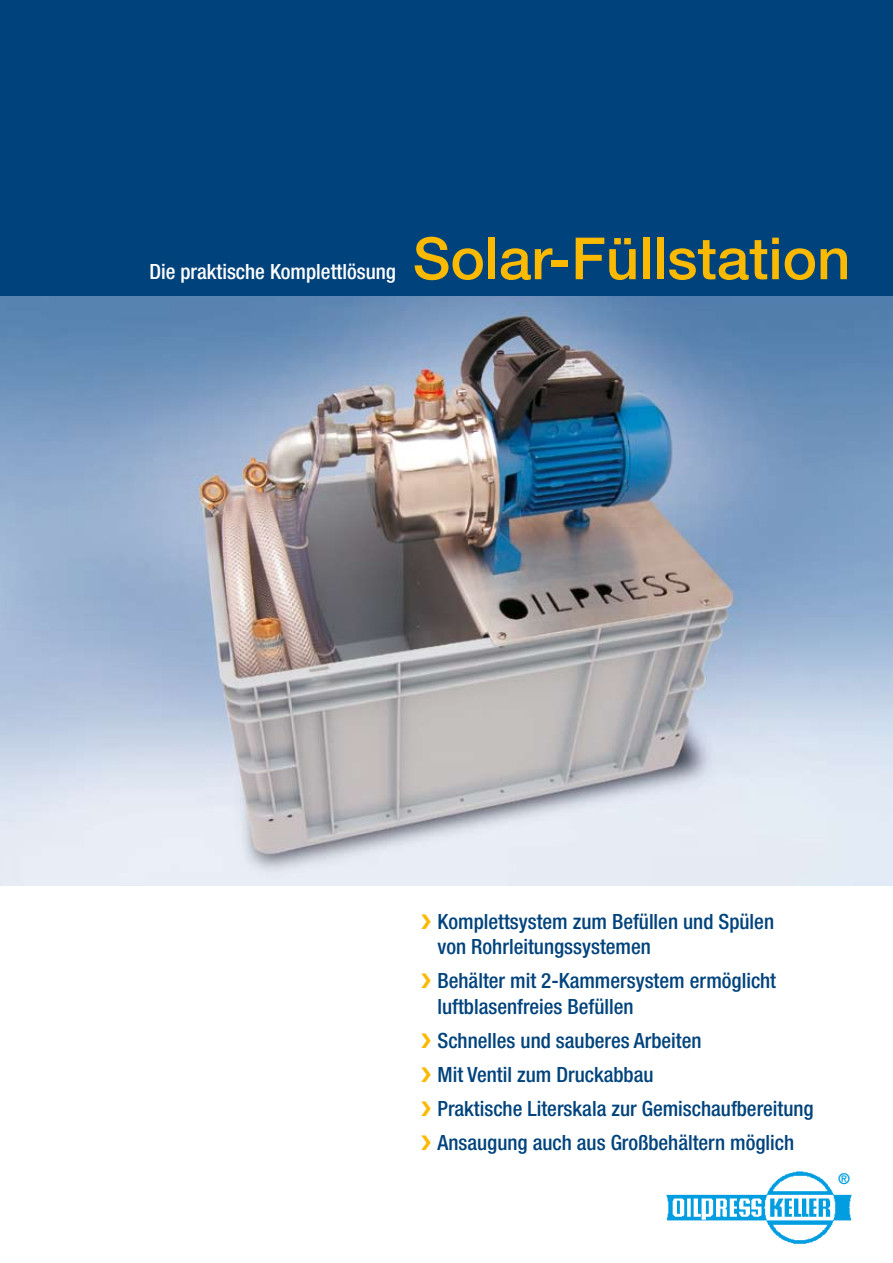
<style>
.page{position:relative;width:893px;height:1263px;background:#fff}
.page>*{position:absolute;margin:0;border:0;box-sizing:border-box;transform-origin:0 0}
.t1{font:500 58.2px "Helvetica Neue";color:#fbb900}
.t2{font:500 condensed 21px/34px "Helvetica Neue";color:#00437c}
.t3{font:500 condensed 21px "Helvetica Neue";color:#fff}
.t4{font:500 condensed 15px "Helvetica Neue";color:#009ee0}
</style>
<div class="page">
<img style="left:0;top:296px;width:893px;height:589px">
<div style="left:0;top:0;width:893px;height:296px;background:#00437c"></div>
<img style="left:666px;top:1171px;width:186px;height:73px">
<p class="t3" style="left:149px;top:259px;width:248px">Die praktische Komplettlösung</p>
<h1 class="t1" style="left:413px;top:224px;width:439px">Solar-Füllstation</h1>
<p class="t2" style="left:437px;top:908px;width:338px;line-height:25.5px">Komplettsystem zum Befüllen und Spülen von Rohrleitungssystemen</p>
<p class="t2" style="left:437px;top:967px;width:340px;line-height:25.5px">Behälter mit 2-Kammersystem ermöglicht luftblasenfreies Befüllen</p>
<p class="t2" style="left:437px;top:1023px;width:378px">Schnelles und sauberes Arbeiten<br>Mit Ventil zum Druckabbau<br>Praktische Literskala zur Gemischaufbereitung Ansaugung auch aus Großbehältern möglich</p>
<p class="t4" style="left:838px;top:1169px;width:13px">®</p>
</div>
